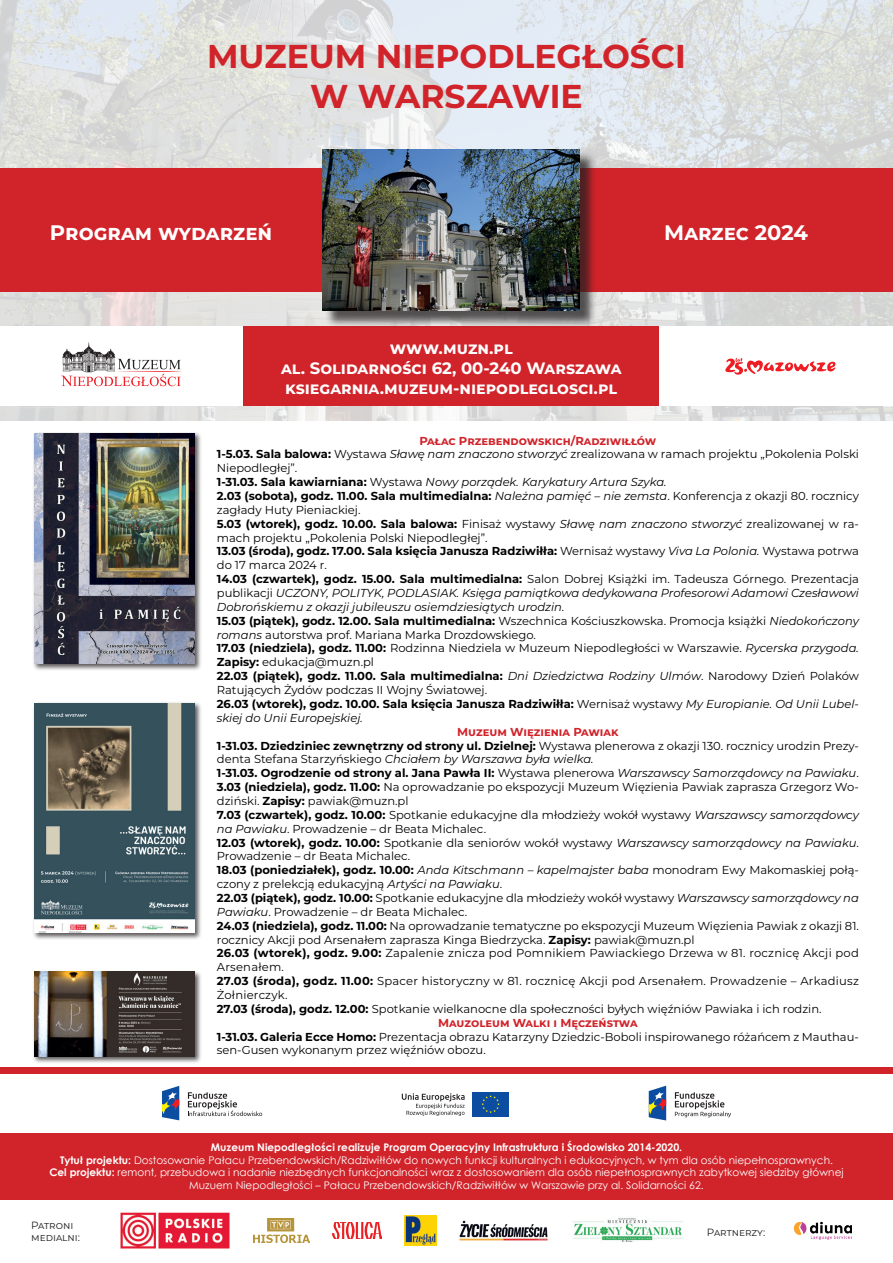
<style>
.page{position:relative;width:893px;height:1263px;background:#fff}
.page>*{position:absolute;margin:0;border:0;box-sizing:border-box;transform-origin:0 0}
.t1{font:700 33px/39.6px "Montserrat";color:#d1232a;text-align:center}
.t2{font:700 21px "Montserrat";color:#fff}
.t3{font:700 16.5px/19.8px "Montserrat";color:#fff;text-align:center}
.t4{font:11.55px/13.8px "Montserrat";color:#000001}
.t5{font:700 11.55px "Montserrat";color:#000001}
.t6{font:11.55px "Montserrat";letter-spacing:.02em;color:#000001}
.t7{font:italic 11.55px "Montserrat";color:#000001}
.t8{font:700 11.55px "Montserrat";color:#d1232a}
.t9{font:10.5px/12.6px "Century Gothic";color:#fff;text-align:center}
.t10{font:10.5px/12.6px "Montserrat";color:#231f20}
.s1{font-weight:700;color:#d1232a}
.s2{font-weight:700}
.s3{font-style:italic}
.s4{font-weight:400}
.s5{font-style:normal}
.s6{font-weight:400;font-style:italic}
</style>
<div class="page">
<div style="left:32px;top:701px;width:170px;height:239px;background:#231f20;opacity:.75"></div>
<img style="left:34px;top:703px;width:161px;height:229px">
<div style="left:32px;top:970px;width:170px;height:93px;background:#231f20;opacity:.75"></div>
<img style="left:34px;top:972px;width:161px;height:84px">
<svg style="left:0;top:0;width:893px;height:421px;background:#dfe2e2"></svg>
<div style="left:0;top:168px;width:893px;height:124px;background:#d1232a"></div>
<div style="left:0;top:326px;width:893px;height:80px;background:#d1232a"></div>
<div style="left:659px;top:326px;width:234px;height:80px;background:#fff"></div>
<div style="left:0;top:326px;width:242px;height:80px;background:#fff"></div>
<svg style="left:61px;top:342px;width:120px;height:44px"></svg>
<svg style="left:725px;top:358px;width:110px;height:17px"></svg>
<div style="left:0;top:1133px;width:893px;height:67px;background:#d1232a"></div>
<svg style="left:162px;top:1086px;width:17px;height:34px"></svg>
<svg style="left:188px;top:1092px;width:74px;height:24px"></svg>
<svg style="left:649px;top:1086px;width:17px;height:34px"></svg>
<svg style="left:675px;top:1092px;width:56px;height:25px"></svg>
<div style="left:473px;top:1092px;width:36px;height:24px;background:#0d4da1"></div>
<svg style="left:481px;top:1095px;width:19px;height:18px"></svg>
<svg style="left:402px;top:1093px;width:63px;height:23px"></svg>
<div style="left:32px;top:432px;width:170px;height:239px;background:#231f20;opacity:.75"></div>
<img style="left:34px;top:433px;width:161px;height:231px">
<div style="left:0;top:1067px;width:893px;height:7px;background:#d1232a"></div>
<div style="left:324px;top:151px;width:272px;height:177px;background:#231f20;opacity:.75"></div>
<img style="left:322px;top:149px;width:257px;height:162px">
<img style="left:120px;top:1212px;width:110px;height:37px">
<img style="left:254px;top:1218px;width:56px;height:24px">
<img style="left:333px;top:1222px;width:49px;height:17px">
<img style="left:794px;top:1221px;width:58px;height:19px">
<img style="left:404px;top:1215px;width:32px;height:30px">
<img style="left:459px;top:1220px;width:89px;height:20px">
<img style="left:573px;top:1218px;width:110px;height:24px">
<h1 class="t1" style="left:207px;top:35px;width:480px">MUZEUM NIEPODLEGŁOŚCI<br>W WARSZAWIE</h1>
<h2 class="t2" style="left:50px;top:218px;width:224px">Program wydarzeń</h2>
<h2 class="t2" style="left:664px;top:218px;width:145px">Marzec 2024</h2>
<h3 class="t3" style="left:281px;top:338px;width:342px">www.muzn.pl<br>al. Solidarności 62, 00-240 Warszawa ksiegarnia.muzeum-niepodleglosci.pl</h3>
<p class="t4" style="left:217px;top:433px;width:644px;text-indent:202px"><span class="s1">Pałac Przebendowskich/Radziwiłłów<br></span><span class="s2">1-5.03. Sala balowa:</span> Wystawa <span class="s3">Sławę nam znaczono stworzyć</span> zrealizowana w ramach projektu „Pokolenia Polski Niepodległej”.<br><span class="s2">1-31.03. Sala kawiarniana:</span> Wystawa <span class="s3">Nowy porządek. Karykatury Artura Szyka.<br></span><span class="s2">2.03 (sobota), godz. 11.00. Sala multimedialna:</span> <span class="s3">Należna pamięć – nie zemsta</span>. Konferencja z okazji 80. rocznicy zagłady Huty Pieniackiej.<br><span class="s2">5.03 (wtorek), godz. 10.00. Sala balowa:</span> Finisaż wystawy <span class="s3">Sławę nam znaczono stworzyć</span> zrealizowanej w ra&shy;mach projektu „Pokolenia Polski Niepodległej”.<br><span class="s2">13.03 (środa), godz. 17.00. Sala księcia Janusza Radziwiłła:</span> Wernisaż wystawy <span class="s3">Viva La Polonia.</span> Wystawa potrwa do 17 marca 2024 r.<br><span class="s2">14.03 (czwartek), godz. 15.00. Sala multimedialna:</span> Salon Dobrej Książki im. Tadeusza Górnego. Prezentacja publikacji <span class="s3">UCZONY, POLITYK, PODLASIAK. Księga pamiątkowa dedykowana Profesorowi Adamowi Czesławowi Dobrońskiemu z okazji jubileuszu osiemdziesiątych urodzin.<br></span><span class="s2">15.03 (piątek), godz. 12.00. Sala multimedialna:</span> Wszechnica Kościuszkowska. Promocja książki <span class="s3">Niedokończony romans</span> autorstwa prof. Mariana Marka Drozdowskiego.<br><span class="s2">17.03 (niedziela), godz. 11.00:</span> Rodzinna Niedziela w Muzeum Niepodległości w Warszawie. <span class="s3">Rycerska przygoda.<br></span><span class="s2">Zapisy:</span> edukacja@muzn.pl<br><span class="s2">22.03 (piątek), godz. 11.00. Sala multimedialna:</span> <span class="s3">Dni Dziedzictwa Rodziny Ulmów</span>. Narodowy Dzień Polaków Ratujących Żydów podczas II Wojny Światowej.<br><span class="s2">26.03 (wtorek), godz. 10.00. Sala księcia Janusza Radziwiłła:</span> Wernisaż wystawy <span class="s3">My Europianie. Od Unii Lubel&shy;skiej do Unii Europejskiej.</span></p>
<p class="t8" style="left:457px;top:723px;width:163px">Muzeum Więzienia Pawiak</p>
<p class="t5" style="left:217px;top:737px;width:644px">1-31.03. Dziedziniec zewnętrzny od strony ul. Dzielnej: <span class="s4">Wystawa plenerowa z okazji 130. rocznicy urodzin Prezy-</span></p>
<p class="t7" style="left:217px;top:751px;width:378px"><span class="s5">denta Stefana Starzyńskiego</span> Chciałem by Warszawa była wielka.</p>
<p class="t5" style="left:217px;top:765px;width:643px">1-31.03. Ogrodzenie od strony al. Jana Pawła II: <span class="s4">Wystawa plenerowa</span> <span class="s6">Warszawscy Samorządowcy na Pawiaku</span><span class="s4">.</span></p>
<p class="t4" style="left:217px;top:780px;width:644px"><span class="s2">3.03 (niedziela), godz. 11.00:</span> Na oprowadzanie po ekspozycji Muzeum Więzienia Pawiak zaprasza Grzegorz Wo-</p>
<p class="t4" style="left:217px;top:793px;width:193px">dziński. <span class="s2">Zapisy:</span> pawiak@muzn.pl</p>
<p class="t4" style="left:217px;top:807px;width:644px"><span class="s2">7.03 (czwartek), godz. 10.00:</span> Spotkanie edukacyjne dla młodzieży wokół wystawy <span class="s3">Warszawscy samorządowcy</span></p>
<p class="t4" style="left:217px;top:821px;width:271px"><span class="s3">na Pawiaku</span>. Prowadzenie – dr Beata Michalec.</p>
<p class="t4" style="left:217px;top:835px;width:644px"><span class="s2">12.03 (wtorek), godz. 10.00:</span> Spotkanie dla seniorów wokół wystawy <span class="s3">Warszawscy samorządowcy na Pawiaku</span>.</p>
<p class="t4" style="left:217px;top:849px;width:195px">Prowadzenie – dr Beata Michalec.</p>
<p class="t5" style="left:217px;top:862px;width:644px">18.03 (poniedziałek), godz. 10.00: <span class="s6">Anda Kitschmann – kapelmajster baba</span> <span class="s4">monodram Ewy Makomaskiej połą-</span></p>
<p class="t4" style="left:217px;top:877px;width:287px">czony z prelekcją edukacyjną <span class="s3">Artyści na Pawiaku</span>.</p>
<p class="t4" style="left:217px;top:890px;width:644px"><span class="s2">22.03 (piątek), godz. 10.00:</span> Spotkanie edukacyjne dla młodzieży wokół wystawy <span class="s3">Warszawscy samorządowcy na</span></p>
<p class="t4" style="left:217px;top:904px;width:252px"><span class="s3">Pawiaku</span>. Prowadzenie – dr Beata Michalec.</p>
<p class="t4" style="left:217px;top:918px;width:644px"><span class="s2">24.03 (niedziela), godz. 11.00:</span> Na oprowadzanie tematyczne po ekspozycji Muzeum Więzienia Pawiak z okazji 81.</p>
<p class="t4" style="left:217px;top:932px;width:479px">rocznicy Akcji pod Arsenałem zaprasza Kinga Biedrzycka. <span class="s2">Zapisy:</span> pawiak@muzn.pl</p>
<p class="t6" style="left:217px;top:945px;width:644px"><span class="s2">26.03 (wtorek), godz. 9.00:</span> Zapalenie znicza pod Pomnikiem Pawiackiego Drzewa w 81. rocznicę Akcji pod</p>
<p class="t4" style="left:217px;top:960px;width:69px">Arsenałem.</p>
<p class="t6" style="left:217px;top:973px;width:644px"><span class="s2">27.03 (środa), godz. 11.00:</span> Spacer historyczny w 81. rocznicę Akcji pod Arsenałem. Prowadzenie – Arkadiusz</p>
<p class="t4" style="left:217px;top:987px;width:72px">Żołnierczyk.</p>
<p class="t4" style="left:217px;top:1001px;width:606px"><span class="s2">27.03 (środa), godz. 12.00:</span> Spotkanie wielkanocne dla społeczności byłych więźniów Pawiaka i ich rodzin.</p>
<p class="t8" style="left:438px;top:1014px;width:201px">Mauzoleum Walki i Męczeństwa</p>
<p class="t4" style="left:217px;top:1029px;width:644px"><span class="s2">1-31.03. Galeria Ecce Homo:</span> Prezentacja obrazu Katarzyny Dziedzic-Boboli inspirowanego różańcem z Mauthau-</p>
<p class="t4" style="left:217px;top:1043px;width:270px">sen-Gusen wykonanym przez więźniów obozu.</p>
<p class="t9" style="left:49px;top:1141px;width:796px"><span class="s2">Muzeum Niepodległości realizuje Program Operacyjny Infrastruktura i Środowisko 2014-2020.<br>Tytuł projektu:</span> Dostosowanie Pałacu Przebendowskich/Radziwiłłów do nowych funkcji kulturalnych i edukacyjnych, w tym dla osób niepełnosprawnych.<br><span class="s2">Cel projektu:</span> remont, przebudowa i nadanie niezbędnych funkcjonalności wraz z dostosowaniem dla osób niepełnosprawnych zabytkowej siedziby głównej Muzuem Niepodległości – Pałacu Przebendowskich/Radziwiłłów w Warszawie przy al. Solidarności 62.</p>
<p class="t10" style="left:31px;top:1218px;width:50px">Patroni medialni:</p>
<p class="t10" style="left:707px;top:1225px;width:60px">Partnerzy:</p>
</div>
